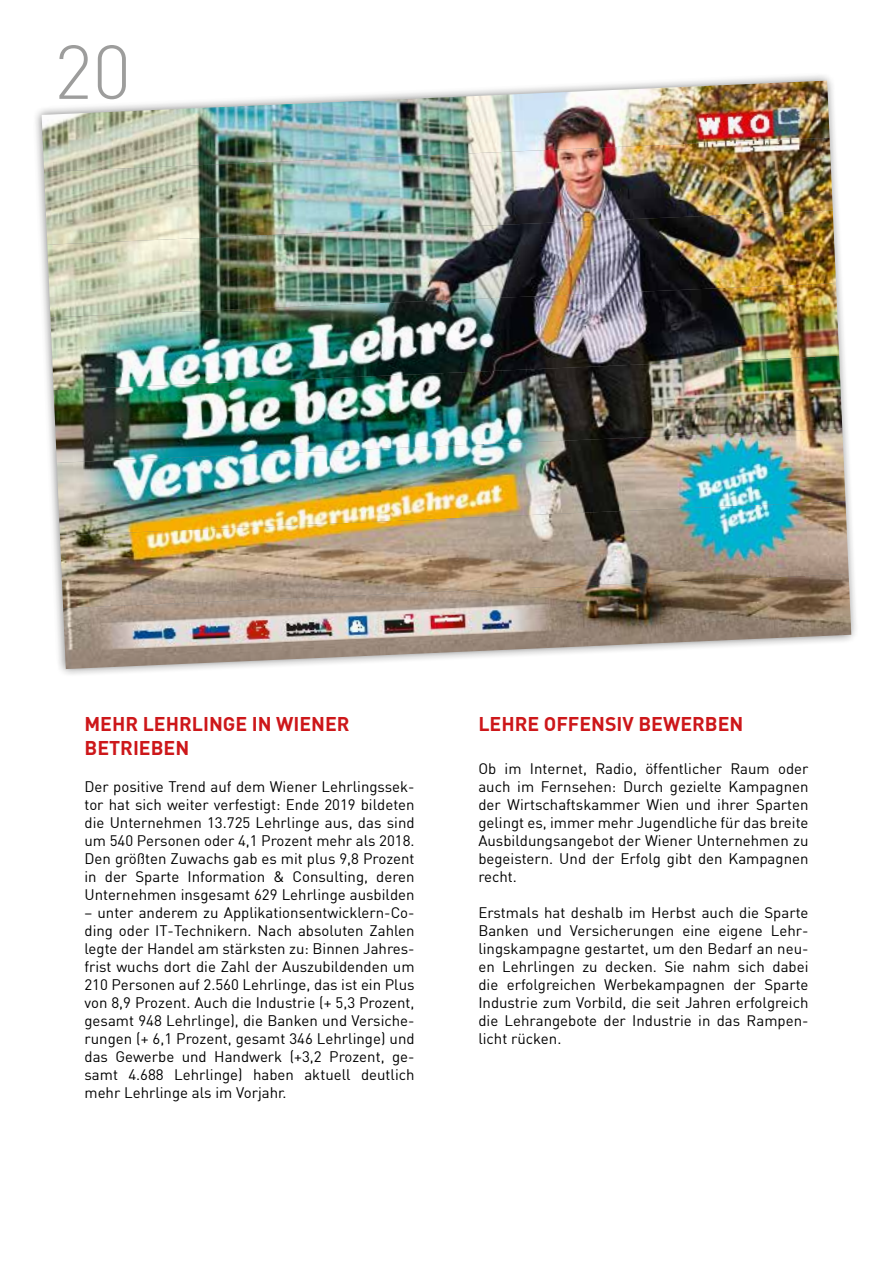
<style>
.page{position:relative;width:893px;height:1263px;background:#fff}
.page>*{position:absolute;margin:0;border:0;box-sizing:border-box;transform-origin:0 0}
.t1{font:300 75px "DIN";color:#9d9d9c}
.t2{font:700 19.5px/23.4px "DIN";color:#cd171a}
.t3{font:15px/18px "DIN";color:#000;text-align:justify}
</style>
<div class="page">
<svg style="left:35px;top:75px;width:821px;height:600px"></svg>
<img style="left:42px;top:81px;width:788px;height:91px">
<img style="left:44px;top:138px;width:789px;height:107px">
<img style="left:47px;top:210px;width:789px;height:107px">
<img style="left:50px;top:283px;width:789px;height:107px">
<img style="left:54px;top:356px;width:788px;height:107px">
<img style="left:57px;top:428px;width:788px;height:107px">
<img style="left:60px;top:501px;width:789px;height:107px">
<img style="left:63px;top:574px;width:788px;height:72px">
<img style="left:51px;top:646px;width:800px;height:23px">
<h1 class="t1" style="left:54px;top:26px;width:79px">20</h1>
<h2 class="t2" style="left:84px;top:712px;width:267px">MEHR LEHRLINGE IN WIENER<br>BETRIEBEN</h2>
<p class="t3" style="left:84px;top:777px;width:332px">Der positive Trend auf dem Wiener Lehrlingssek&shy;tor hat sich weiter verfestigt: Ende 2019 bildeten die Unternehmen 13.725 Lehrlinge aus, das sind um 540 Personen oder 4,1 Prozent mehr als 2018.<br>Den größten Zuwachs gab es mit plus 9,8 Prozent in der Sparte Information &amp; Consulting, deren Unternehmen insgesamt 629 Lehrlinge ausbilden</p>
<p class="t3" style="left:84px;top:903px;width:332px">– unter anderem zu Applikationsentwicklern-Co&shy;ding oder IT-Technikern. Nach absoluten Zahlen legte der Handel am stärksten zu: Binnen Jahres&shy;frist wuchs dort die Zahl der Auszubildenden um 210 Personen auf 2.560 Lehrlinge, das ist ein Plus von 8,9 Prozent. Auch die Industrie (+ 5,3 Prozent, gesamt 948 Lehrlinge), die Banken und Versiche&shy;rungen (+ 6,1 Prozent, gesamt 346 Lehrlinge) und das Gewerbe und Handwerk (+3,2 Prozent, ge&shy;samt 4.688 Lehrlinge) haben aktuell deutlich mehr Lehrlinge als im Vorjahr.</p>
<h2 class="t2" style="left:478px;top:712px;width:266px">LEHRE OFFENSIV BEWERBEN</h2>
<p class="t3" style="left:478px;top:759px;width:332px">Ob im Internet, Radio, öffentlicher Raum oder auch im Fernsehen: Durch gezielte Kampagnen der Wirtschaftskammer Wien und ihrer Sparten gelingt es, immer mehr Jugendliche für das breite Ausbildungsangebot der Wiener Unternehmen zu begeistern. Und der Erfolg gibt den Kampagnen recht.</p>
<p class="t3" style="left:478px;top:903px;width:332px">Erstmals hat deshalb im Herbst auch die Sparte Banken und Versicherungen eine eigene Lehr&shy;lingskampagne gestartet, um den Bedarf an neu&shy;en Lehrlingen zu decken. Sie nahm sich dabei die erfolgreichen Werbekampagnen der Sparte Industrie zum Vorbild, die seit Jahren erfolgreich die Lehrangebote der Industrie in das Rampen&shy;licht rücken.</p>
</div>
